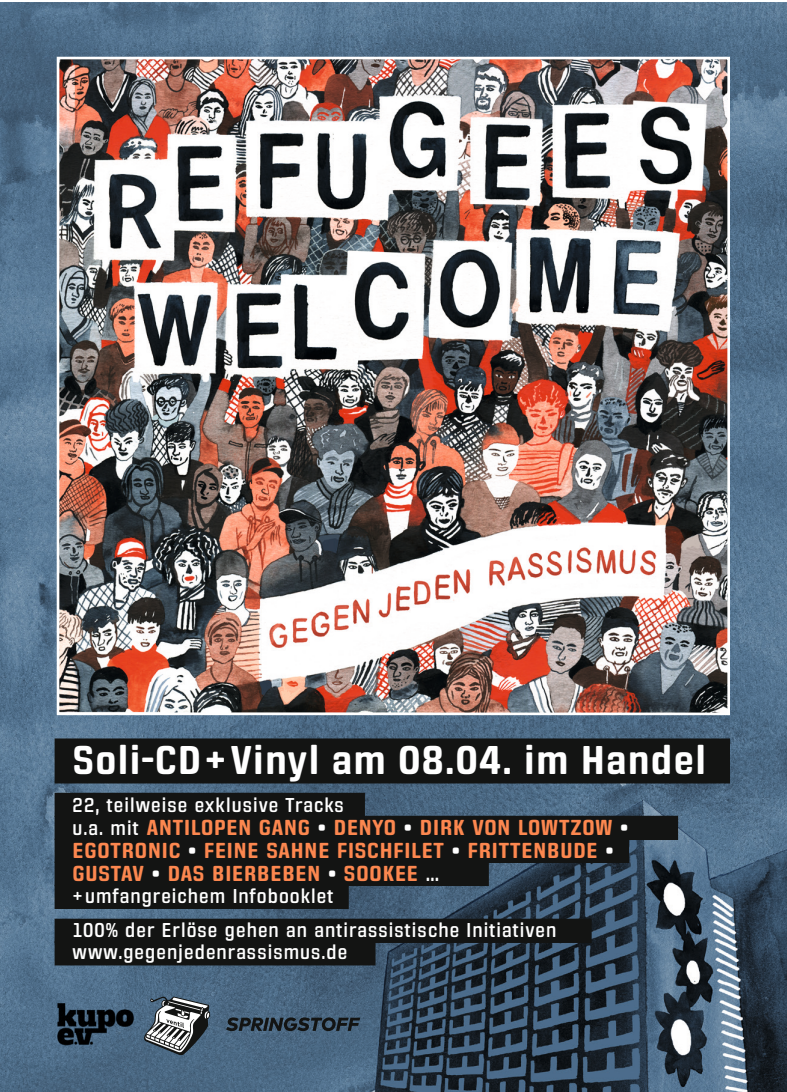
<style>
.page{position:relative;width:787px;height:1092px;background:#fff}
.page>*{position:absolute;margin:0;border:0;box-sizing:border-box;transform-origin:0 0}
.t1{font:700 40px "Fromthe Internet Rg";color:#fff}
.t2{font:700 21.75px/23px "Fromthe Internet Rg";letter-spacing:.01em;color:#fc874f}
.t3{font:20px/34.5px "Fromthe Internet Rg";letter-spacing:.02em;color:#fff}
.s1{font-weight:400;font-size:20px;color:#fff}
.s2{color:#fff}
.s3{font-weight:400;color:#fff}
</style>
<div class="page">
<img style="left:0;top:751px;width:787px;height:340px">
<img style="left:0;top:2px;width:787px;height:749px">
<img style="left:61px;top:61px;width:665px;height:650px">
<div style="left:57px;top:57px;width:673px;height:658px;border:3px solid #fff"></div>
<div style="left:55px;top:792px;width:310px;height:25px;background:#131413"></div>
<div style="left:55px;top:815px;width:623px;height:25px;background:#131413"></div>
<div style="left:55px;top:838px;width:574px;height:24px;background:#131413"></div>
<div style="left:55px;top:861px;width:434px;height:24px;background:#131413"></div>
<div style="left:55px;top:884px;width:294px;height:24px;background:#131413"></div>
<div style="left:55px;top:918px;width:536px;height:24px;background:#131413"></div>
<div style="left:55px;top:941px;width:320px;height:24px;background:#131413"></div>
<svg style="left:226px;top:1017px;width:134px;height:14px;background:#2d3c49"></svg>
<svg style="left:144px;top:996px;width:66px;height:59px"></svg>
<img style="left:57px;top:1002px;width:79px;height:43px">
<div style="left:55px;top:738px;width:675px;height:45px;background:#131413"></div>
<h1 class="t1" style="left:72px;top:736px;width:636px">Soli-CD+Vinyl am 08.04. im Handel</h1>
<p class="t3" style="left:72px;top:787px;width:273px">22, teilweise exklusive Tracks</p>
<p class="t2" style="left:72px;top:815px;width:558px"><span class="s1">u.a. mit</span> ANTILOPEN GANG <span class="s2">•</span> DENYO <span class="s2">•</span> DIRK VON LOWTZOW <span class="s2">•<br></span>EGOTRONIC <span class="s2">•</span> FEINE SAHNE FISCHFILET <span class="s2">•</span> FRITTENBUDE <span class="s2">•<br></span>GUSTAV <span class="s2">•</span> DAS BIERBEBEN <span class="s2">•</span> SOOKEE <span class="s3">…</span></p>
<p class="t3" style="left:72px;top:878px;width:486px">+umfangreichem Infobooklet<br>100% der Erlöse gehen an antirassistische Initiativen</p>
<p class="t3" style="left:72px;top:934px;width:277px">www.gegenjedenrassismus.de</p>
</div>
